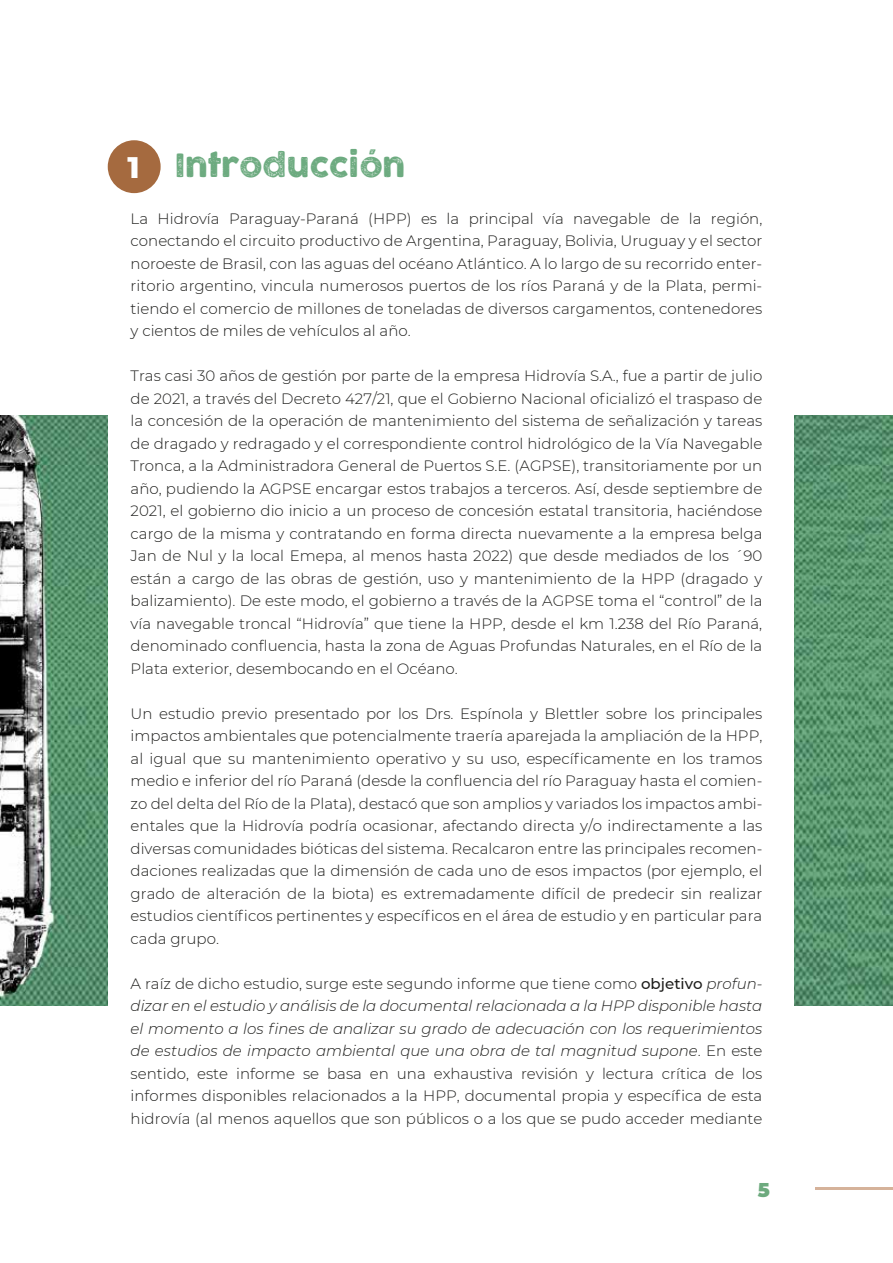
<style>
.page{position:relative;width:893px;height:1263px;background:#fff}
.page>*{position:absolute;margin:0;border:0;box-sizing:border-box;transform-origin:0 0}
.t1{font:31.5px "COCOGOOSELETTERPRESS";color:#6dab80}
.t2{font:900 19.5px "Montserrat";color:#6daa7e}
.t3{font:300 15px/22.5px "Montserrat";color:#1d1d1b;text-align:justify}
.s1{font-family:"Montserrat";font-weight:800;font-size:30.3px;color:#fff}
.s2{font-weight:500}
.s3{font-style:italic}
</style>
<div class="page">
<hr style="left:815px;top:1187px;width:78px;height:3px;background:#d5b29a">
<img style="left:0;top:416px;width:893px;height:589px">
<div style="left:108px;top:405px;width:685px;height:620px;background:#fff"></div>
<div style="left:108px;top:140px;width:53px;height:53px;background:#a56a3f;border-radius:50%"></div>
<h1 class="t1" style="left:127px;top:147px;width:279px"><span class="s1">1</span> Introducción</h1>
<p class="t3" style="left:131px;top:207px;width:633px">La Hidrovía Paraguay-Paraná (HPP) es la principal vía navegable de la región, conectando el circuito productivo de Argentina, Paraguay, Bolivia, Uruguay y el sector noroeste de Brasil, con las aguas del océano Atlántico. A lo largo de su recorrido enter&shy;ritorio argentino, vincula numerosos puertos de los ríos Paraná y de la Plata, permi&shy;tiendo el comercio de millones de toneladas de diversos cargamentos, contenedores y cientos de miles de vehículos al año.</p>
<p class="t3" style="left:131px;top:364px;width:633px">Tras casi 30 años de gestión por parte de la empresa Hidrovía S.A., fue a partir de julio de 2021, a través del Decreto 427/21, que el Gobierno Nacional oficializó el traspaso de la concesión de la operación de mantenimiento del sistema de señalización y tareas de dragado y redragado y el correspondiente control hidrológico de la Vía Navegable Tronca, a la Administradora General de Puertos S.E. (AGPSE), transitoriamente por un año, pudiendo la AGPSE encargar estos trabajos a terceros. Así, desde septiembre de 2021, el gobierno dio inicio a un proceso de concesión estatal transitoria, haciéndose cargo de la misma y contratando en forma directa nuevamente a la empresa belga Jan de Nul y la local Emepa, al menos hasta 2022) que desde mediados de los ´90 están a cargo de las obras de gestión, uso y mantenimiento de la HPP (dragado y balizamiento). De este modo, el gobierno a través de la AGPSE toma el “control” de la vía navegable troncal “Hidrovía” que tiene la HPP, desde el km 1.238 del Río Paraná, denominado confluencia, hasta la zona de Aguas Profundas Naturales, en el Río de la Plata exterior, desembocando en el Océano.</p>
<p class="t3" style="left:131px;top:702px;width:633px">Un estudio previo presentado por los Drs. Espínola y Blettler sobre los principales impactos ambientales que potencialmente traería aparejada la ampliación de la HPP, al igual que su mantenimiento operativo y su uso, específicamente en los tramos medio e inferior del río Paraná (desde la confluencia del río Paraguay hasta el comien&shy;zo del delta del Río de la Plata), destacó que son amplios y variados los impactos ambi&shy;entales que la Hidrovía podría ocasionar, afectando directa y/o indirectamente a las diversas comunidades bióticas del sistema. Recalcaron entre las principales recomen&shy;daciones realizadas que la dimensión de cada uno de esos impactos (por ejemplo, el grado de alteración de la biota) es extremadamente difícil de predecir sin realizar estudios científicos pertinentes y específicos en el área de estudio y en particular para cada grupo.</p>
<p class="t3" style="left:131px;top:972px;width:633px">A raíz de dicho estudio, surge este segundo informe que tiene como <span class="s2">objetivo</span> <span class="s3">profun&shy;dizar en el estudio y análisis de la documental relacionada a la HPP disponible hasta el momento a los fines de analizar su grado de adecuación con los requerimientos de estudios de impacto ambiental que una obra de tal magnitud supone</span>. En este sentido, este informe se basa en una exhaustiva revisión y lectura crítica de los informes disponibles relacionados a la HPP, documental propia y específica de esta hidrovía (al menos aquellos que son públicos o a los que se pudo acceder mediante</p>
<h2 class="t2" style="left:758px;top:1175px;width:14px">5</h2>
</div>
